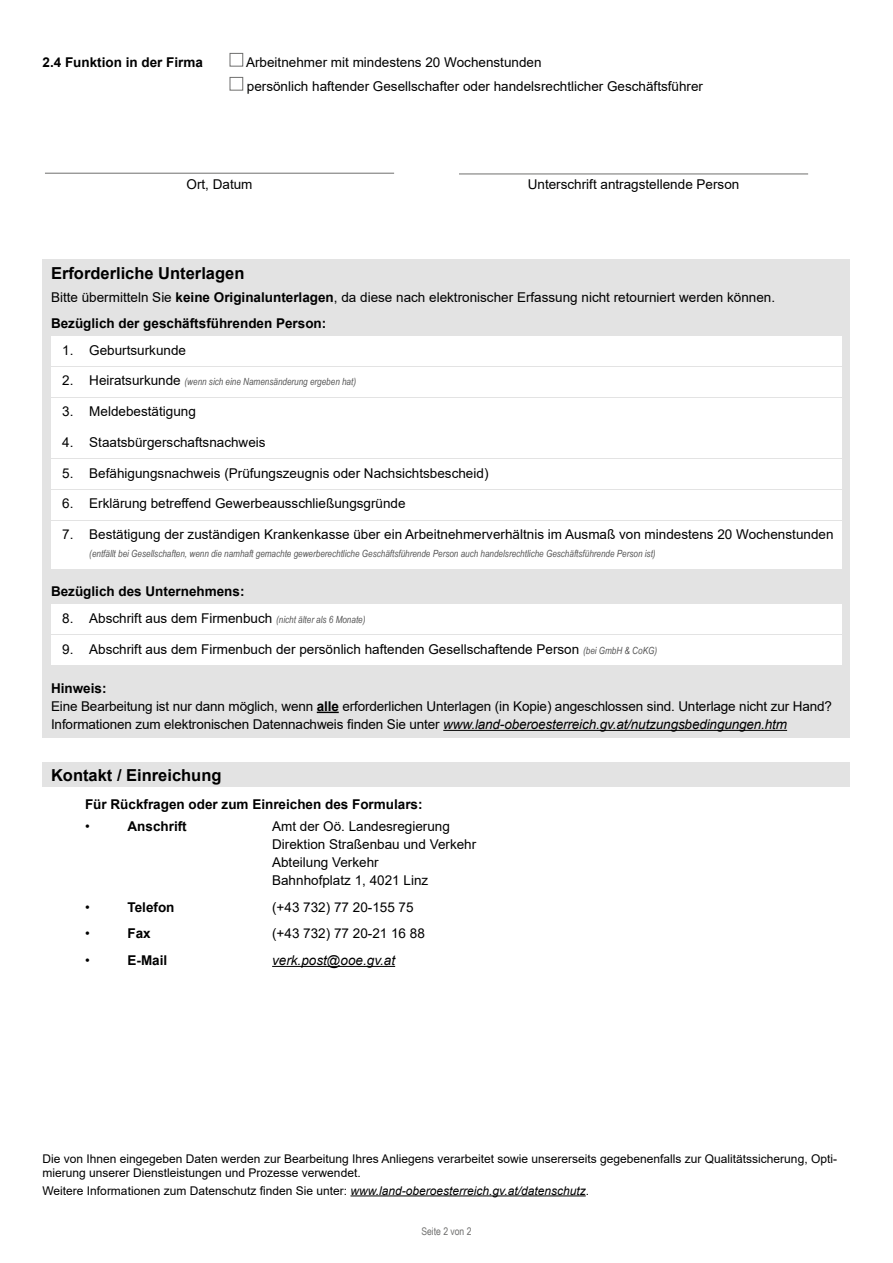
<style>
.page{position:relative;width:893px;height:1263px;background:#fff}
.page>*{position:absolute;margin:0;border:0;box-sizing:border-box;transform-origin:0 0}
.Formularabschnitt_H2{font:700 16.5px "Arial";color:#000}
.Formular_Abschluss_P_Text_-_OHNE_Grundli{font:13.5px/18px "Arial";color:#000}
.Formularabschnitt_P_Text{font:13.5px/24px "Arial";color:#000}
.Formular_Abschluss_H3{font:700 13.5px "Arial";color:#000}
.Formular_Abschluss_P_Text_-_OHNE_Grundli-2{font:700 13.5px "Arial";color:#000}
.Formularabschnitt_P_Datum_Unterschrift{font:13.5px "Arial";color:#000}
.Formularabschnitt_P_Text-2{font:700 13.5px "Arial";color:#000}
.t1{font:italic 13.5px "Arial";color:#000}
.Formular_Abschluss_P_Hinweis_Datenschutz{font:12px/13.5px "Arial";color:#000}
.t2{font:10.5px "Arial Narrow";color:#6f6f6e}
.t3{font:italic 9.9px "Arial Narrow";color:#565656}
.s1{font-weight:700}
.s2{font-family:"Arial";font-style:normal;font-size:13.5px;color:#000}
.s3{font-family:"Arial Narrow";font-style:italic;font-size:9.9px;color:#565656}
.s4{font-style:italic}
</style>
<div class="page">
<div style="left:43px;top:763px;width:807px;height:24px;background:#e3e3e3"></div>
<hr style="left:272px;top:966px;width:123px;height:1px;background:#000">
<hr style="left:350px;top:1195px;width:236px;height:1px;background:#000">
<div style="left:43px;top:259px;width:807px;height:478px;background:#e3e3e3"></div>
<div style="left:51px;top:336px;width:791px;height:30px;background:#fff"></div>
<div style="left:51px;top:367px;width:791px;height:30px;background:#fff"></div>
<div style="left:51px;top:398px;width:791px;height:29px;background:#fff"></div>
<div style="left:51px;top:428px;width:791px;height:30px;background:#fff"></div>
<div style="left:51px;top:459px;width:791px;height:30px;background:#fff"></div>
<div style="left:51px;top:490px;width:791px;height:30px;background:#fff"></div>
<div style="left:51px;top:521px;width:791px;height:47px;background:#fff"></div>
<div style="left:51px;top:605px;width:791px;height:29px;background:#fff"></div>
<div style="left:51px;top:635px;width:791px;height:30px;background:#fff"></div>
<svg style="left:317px;top:712px;width:22px;height:1px"></svg>
<hr style="left:443px;top:730px;width:344px;height:1px;background:#000">
<div style="left:230px;top:53px;width:13px;height:14px;border:1px solid #6f6f6e"></div>
<div style="left:230px;top:77px;width:13px;height:14px;border:1px solid #6f6f6e"></div>
<hr style="left:45px;top:173px;width:349px;height:1px;background:#6f6f6e">
<hr style="left:459px;top:174px;width:349px;height:1px;background:#6f6f6e">
<p class="Formularabschnitt_P_Text-2" style="left:43px;top:52px;width:162px">2.4 Funktion in der Firma</p>
<p class="Formularabschnitt_P_Text" style="left:246px;top:50px;width:458px">Arbeitnehmer mit mindestens 20 Wochenstunden<br>persönlich haftender Gesellschafter oder handelsrechtlicher Geschäftsführer</p>
<p class="Formularabschnitt_P_Datum_Unterschrift" style="left:187px;top:175px;width:68px">Ort, Datum</p>
<p class="Formularabschnitt_P_Datum_Unterschrift" style="left:528px;top:175px;width:213px">Unterschrift antragstellende Person</p>
<h2 class="Formularabschnitt_H2" style="left:51px;top:262px;width:195px">Erforderliche Unterlagen</h2>
<p class="Formular_Abschluss_P_Text_-_OHNE_Grundli" style="left:51px;top:288px;width:726px">Bitte übermitteln Sie <span class="s1">keine Originalunterlagen</span>, da diese nach elektronischer Erfassung nicht retourniert werden können.</p>
<p class="Formular_Abschluss_P_Text_-_OHNE_Grundli-2" style="left:51px;top:314px;width:277px">Bezüglich der geschäftsführenden Person:</p>
<p class="Formular_Abschluss_P_Text_-_OHNE_Grundli" style="left:62px;top:341px;width:125px">1. Geburtsurkunde</p>
<p class="t3" style="left:62px;top:375px;width:295px"><span class="s2">2. Heiratsurkunde</span> (wenn sich eine Namensänderung ergeben hat)</p>
<p class="Formular_Abschluss_P_Text_-_OHNE_Grundli" style="left:62px;top:402px;width:135px">3. Meldebestätigung</p>
<p class="Formular_Abschluss_P_Text_-_OHNE_Grundli" style="left:62px;top:433px;width:205px">4. Staatsbürgerschaftsnachweis</p>
<p class="Formular_Abschluss_P_Text_-_OHNE_Grundli" style="left:62px;top:464px;width:428px">5. Befähigungsnachweis (Prüfungszeugnis oder Nachsichtsbescheid)</p>
<p class="Formular_Abschluss_P_Text_-_OHNE_Grundli" style="left:62px;top:494px;width:345px">6. Erklärung betreffend Gewerbeausschließungsgründe</p>
<p class="Formular_Abschluss_P_Text_-_OHNE_Grundli" style="left:62px;top:525px;width:773px">7. Bestätigung der zuständigen Krankenkasse über ein Arbeitnehmerverhältnis im Ausmaß von mindestens 20 Wochenstunden</p>
<p class="t3" style="left:89px;top:547px;width:568px">(entfällt bei Gesellschaften, wenn die namhaft gemachte gewerberechtliche Geschäftsführende Person auch handelsrechtliche Geschäftsführende Person ist)</p>
<p class="Formular_Abschluss_P_Text_-_OHNE_Grundli-2" style="left:51px;top:582px;width:195px">Bezüglich des Unternehmens:</p>
<p class="Formular_Abschluss_P_Text_-_OHNE_Grundli" style="left:62px;top:609px;width:305px">8. Abschrift aus dem Firmenbuch <span class="s3">(nicht älter als 6 Monate)</span></p>
<p class="Formular_Abschluss_P_Text_-_OHNE_Grundli" style="left:62px;top:640px;width:596px">9. Abschrift aus dem Firmenbuch der persönlich haftenden Gesellschaftende Person <span class="s3">(bei GmbH &amp; CoKG)</span></p>
<p class="Formular_Abschluss_P_Text_-_OHNE_Grundli" style="left:51px;top:679px;width:782px"><span class="s1">Hinweis:<br></span>Eine Bearbeitung ist nur dann möglich, wenn <span class="s1">alle</span> erforderlichen Unterlagen (in Kopie) angeschlossen sind. Unterlage nicht zur Hand?<br>Informationen zum elektronischen Datennachweis finden Sie unter <span class="s4">www.land-oberoesterreich.gv.at/nutzungsbedingungen.htm</span></p>
<h2 class="Formularabschnitt_H2" style="left:51px;top:763px;width:172px">Kontakt / Einreichung</h2>
<h3 class="Formular_Abschluss_H3" style="left:85px;top:795px;width:339px">Für Rückfragen oder zum Einreichen des Formulars:</h3>
<p class="Formular_Abschluss_P_Text_-_OHNE_Grundli" style="left:85px;top:818px;width:6px">•</p>
<p class="Formular_Abschluss_H3" style="left:128px;top:817px;width:61px">Anschrift</p>
<p class="Formular_Abschluss_P_Text_-_OHNE_Grundli" style="left:272px;top:818px;width:206px">Amt der Oö. Landesregierung<br>Direktion Straßenbau und Verkehr<br>Abteilung Verkehr<br>Bahnhofplatz 1, 4021 Linz</p>
<p class="Formular_Abschluss_P_Text_-_OHNE_Grundli" style="left:85px;top:898px;width:6px">•</p>
<p class="Formular_Abschluss_H3" style="left:128px;top:898px;width:49px">Telefon</p>
<p class="Formular_Abschluss_P_Text_-_OHNE_Grundli" style="left:272px;top:898px;width:143px">(+43 732) 77 20-155 75</p>
<p class="Formular_Abschluss_P_Text_-_OHNE_Grundli" style="left:85px;top:925px;width:6px">•</p>
<p class="Formular_Abschluss_H3" style="left:128px;top:924px;width:25px">Fax</p>
<p class="Formular_Abschluss_P_Text_-_OHNE_Grundli" style="left:272px;top:925px;width:154px">(+43 732) 77 20-21 16 88</p>
<p class="Formular_Abschluss_P_Text_-_OHNE_Grundli" style="left:85px;top:951px;width:6px">•</p>
<p class="Formular_Abschluss_H3" style="left:128px;top:951px;width:41px">E-Mail</p>
<p class="t1" style="left:272px;top:951px;width:125px">verk.post@ooe.gv.at</p>
<p class="Formular_Abschluss_P_Hinweis_Datenschutz" style="left:43px;top:1152px;width:796px">Die von Ihnen eingegeben Daten werden zur Bearbeitung Ihres Anliegens verarbeitet sowie unsererseits gegebenenfalls zur Qualitätssicherung, Opti&shy;mierung unserer Dienstleistungen und Prozesse verwendet.</p>
<p class="Formular_Abschluss_P_Hinweis_Datenschutz" style="left:43px;top:1183px;width:548px">Weitere Informationen zum Datenschutz finden Sie unter: <span class="s4">www.land-oberoesterreich.gv.at/datenschutz</span>.</p>
<p class="t2" style="left:421px;top:1223px;width:52px">Seite 2 von 2</p>
</div>
